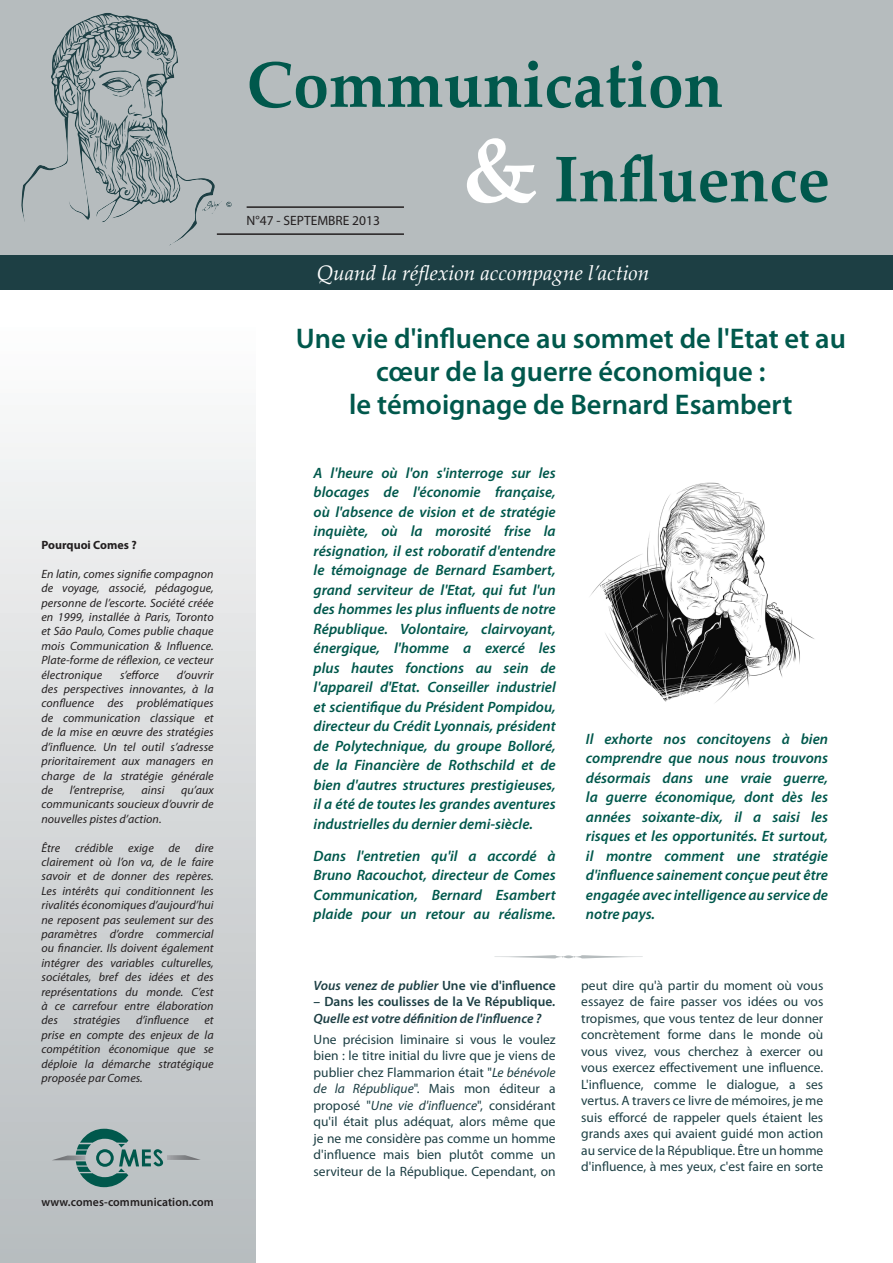
<style>
.page{position:relative;width:893px;height:1263px;background:#fff}
.page>*{position:absolute;margin:0;border:0;box-sizing:border-box;transform-origin:0 0}
.t1{font:700 64.5px/94.5px "Palatino Linotype";color:#00584c}
.t2{font:600 28.5px/33px "Myriad Pro";color:#00584c;text-align:center}
.t3{font:italic 21px "Palatino Linotype";color:#fff}
.t4{font:italic 600 15px/19.5px "Myriad Pro";color:#00584c;text-align:justify}
.t5{font:13.5px/16.5px "Myriad Pro";color:#1d3f44;text-align:justify}
.t6{font:italic 600 13.5px/16.5px "Myriad Pro";color:#1d3f44}
.t7{font:13.5px "Myriad Pro";color:#231f20}
.t8{font:italic 12px/14.4px "Myriad Pro";letter-spacing:.005em;color:#231f20;text-align:justify}
.t9{font:600 12px "Myriad Pro";letter-spacing:.005em;color:#231f20}
.t10{font:700 12px "Myriad Pro";color:#231f20}
.s1{font-size:90px;color:#fff}
.s2{font-style:normal}
.s3{font-style:italic}
</style>
<div class="page">
<div style="left:0;top:0;width:893px;height:255px;background:#b6bcbe"></div>
<div style="left:0;top:255px;width:893px;height:34px;background:#1d3f44"></div>
<svg style="left:21px;top:13px;width:192px;height:233px"></svg>
<div style="left:0;top:293px;width:255px;height:970px;background:linear-gradient(to bottom,#fff,#b5babd)"></div>
<svg style="left:52px;top:1129px;width:149px;height:58px;background:#99adad"></svg>
<hr style="left:247px;top:206px;width:157px;height:2px;background:#231f20">
<hr style="left:217px;top:233px;width:187px;height:2px;background:#231f20">
<svg style="left:494px;top:955px;width:149px;height:3px"></svg>
<img style="left:590px;top:482px;width:225px;height:221px">
<p class="t10" style="left:41px;top:537px;width:97px">Pourquoi Comes ?</p>
<p class="t8" style="left:41px;top:566px;width:174px">En latin, comes signifie compagnon de voyage, associé, pédagogue, personne de l’escorte. Société créée en 1999, installée à Paris, Toronto et São Paulo, Comes publie chaque mois Communication &amp; Influence.<br>Plate-forme de réflexion, ce vecteur électronique</p>
<p class="t8" style="left:120px;top:667px;width:41px">s’efforce</p>
<p class="t8" style="left:41px;top:667px;width:174px;text-indent:135px">d’ouvrir des perspectives innovantes, à la confluence des problématiques de communication classique et de la mise en œuvre des stratégies d’influence. Un tel outil s’adresse prioritairement aux managers en charge de la stratégie générale de</p>
<p class="t8" style="left:70px;top:782px;width:57px">l’entreprise,</p>
<p class="t8" style="left:142px;top:782px;width:24px">ainsi</p>
<p class="t8" style="left:41px;top:782px;width:174px;text-indent:140px">qu’aux communicants soucieux d’ouvrir de nouvelles pistes d’action.</p>
<p class="t8" style="left:41px;top:840px;width:174px">Être crédible exige de dire clairement où l’on va, de le faire savoir et de donner des repères.<br>Les intérêts qui conditionnent les rivalités économiques d’aujourd’hui ne reposent pas seulement sur des paramètres d’ordre commercial ou financier. Ils doivent également intégrer des variables culturelles, sociétales, bref des idées et des représentations du monde. C’est à ce carrefour entre élaboration des</p>
<p class="t8" style="left:73px;top:1013px;width:48px">stratégies</p>
<p class="t8" style="left:136px;top:1013px;width:54px">d’influence</p>
<p class="t8" style="left:41px;top:1013px;width:174px;text-indent:163px">et prise en compte des enjeux de la compétition économique que se déploie la démarche stratégique proposée par Comes.</p>
<p class="t9" style="left:41px;top:1194px;width:174px">www.comes-communication.com</p>
<h1 class="t1" style="left:463px;top:35px;width:369px;text-indent:-216px">Communication<br><span class="s1">&amp;</span> Influence</h1>
<p class="t7" style="left:247px;top:212px;width:135px">N°47 - SEPTEMBRE 2013</p>
<h3 class="t3" style="left:317px;top:258px;width:334px">Quand la réflexion accompagne l’action</h3>
<h2 class="t2" style="left:296px;top:321px;width:552px">Une vie d'influence au sommet de l'Etat et au cœur de la guerre économique :<br>le témoignage de Bernard Esambert</h2>
<p class="t4" style="left:314px;top:462px;width:244px">A l'heure où l'on s'interroge sur les blocages de l'économie française, où l'absence de vision et de stratégie inquiète, où la morosité frise la résignation, il est roboratif d'entendre le témoignage de Bernard Esambert, grand serviteur de l'Etat, qui fut l'un des hommes les plus influents de notre République. Volontaire, clairvoyant, énergique, l'homme a exercé les plus hautes fonctions au sein de l'appareil d'Etat. Conseiller industriel et scientifique du Président Pompidou, directeur du Crédit Lyonnais, président de Polytechnique, du groupe Bolloré, de la Financière de Rothschild et de bien d'autres structures prestigieuses, il a été de toutes les grandes aventures industrielles du dernier demi-siècle.</p>
<p class="t4" style="left:314px;top:846px;width:244px">Dans l'entretien qu'il a accordé à Bruno Racouchot, directeur de Comes Communication, Bernard Esambert plaide pour un retour au réalisme.</p>
<p class="t6" style="left:314px;top:977px;width:244px">Vous venez de publier <span class="s2">Une vie d'influence</span></p>
<p class="t6" style="left:314px;top:993px;width:244px"><span class="s2">– Dans les coulisses de la Ve République</span>.<br>Quelle est votre définition de l'influence ?</p>
<p class="t5" style="left:314px;top:1031px;width:244px">Une précision liminaire si vous le voulez bien : le titre initial du livre que je viens de publier chez Flammarion était "<span class="s3">Le bénévole de la République</span>". Mais mon éditeur a proposé "<span class="s3">Une vie d'influence</span>", considérant qu'il était plus adéquat, alors même que je ne me considère pas comme un homme d'influence mais bien plutôt comme un serviteur de la République. Cependant, on</p>
<p class="t4" style="left:586px;top:728px;width:244px">Il exhorte nos concitoyens à bien comprendre que nous nous trouvons désormais dans une vraie guerre, la guerre économique, dont dès les années soixante-dix, il a saisi les risques et les opportunités. Et surtout, il montre comment une stratégie d'influence sainement conçue peut être engagée avec intelligence au service de notre pays.</p>
<p class="t5" style="left:581px;top:977px;width:244px">peut dire qu'à partir du moment où vous essayez de faire passer vos idées ou vos tropismes, que vous tentez de leur donner concrètement forme dans le monde où vous vivez, vous cherchez à exercer ou vous exercez effectivement une influence.<br>L'influence, comme le dialogue, a ses vertus. A travers ce livre de mémoires, je me suis efforcé de rappeler quels étaient les grands axes qui avaient guidé mon action au service de la République. Être un homme d'influence, à mes yeux, c'est faire en sorte</p>
</div>
